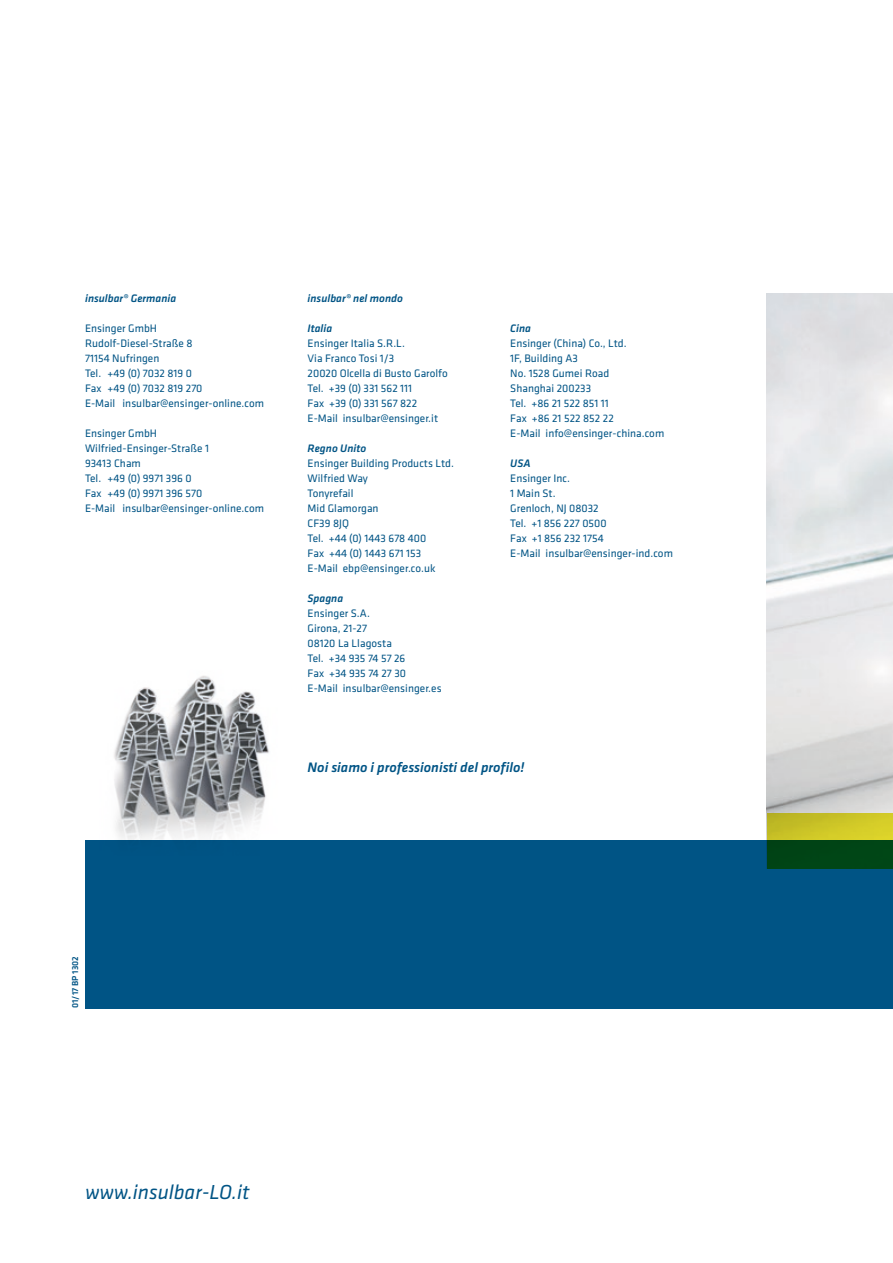
<style>
.page{position:relative;width:893px;height:1263px;background:#fff}
.page>*{position:absolute;margin:0;border:0;box-sizing:border-box;transform-origin:0 0}
.t1{font:italic 21px "Klavika";color:#005485}
.t2{font:italic 500 14.25px "Klavika";color:#005485}
._7_5_K_Bildunterschr{font:11.25px/15px "Klavika";letter-spacing:.005em;color:#005485}
._7_5_K_Bildunterschr-2{font:italic 500 11.25px "Klavika";letter-spacing:.005em;color:#005485}
.t3{font:500 9px "Klavika";color:#005485}
</style>
<div class="page">
<img style="left:767px;top:294px;width:126px;height:520px">
<div style="left:85px;top:840px;width:808px;height:168px;background:#005485"></div>
<svg style="left:767px;top:814px;width:126px;height:55px;fill:#004716"></svg>
<img style="left:114px;top:675px;width:155px;height:165px">
<p class="_7_5_K_Bildunterschr-2" style="left:85px;top:291px;width:93px">insulbar® Germania</p>
<p class="_7_5_K_Bildunterschr" style="left:85px;top:321px;width:109px">Ensinger GmbH<br>Rudolf-Diesel-Straße 8<br>71154 Nufringen</p>
<p class="_7_5_K_Bildunterschr" style="left:85px;top:366px;width:119px">Tel. +49 (0) 7032 819 0<br>Fax +49 (0) 7032 819 270</p>
<p class="_7_5_K_Bildunterschr" style="left:85px;top:396px;width:180px">E-Mail insulbar@ensinger-online.com</p>
<p class="_7_5_K_Bildunterschr" style="left:85px;top:426px;width:74px">Ensinger GmbH</p>
<p class="_7_5_K_Bildunterschr" style="left:85px;top:441px;width:126px">Wilfried-Ensinger-Straße 1</p>
<p class="_7_5_K_Bildunterschr" style="left:85px;top:456px;width:57px">93413 Cham</p>
<p class="_7_5_K_Bildunterschr" style="left:85px;top:471px;width:108px">Tel. +49 (0) 9971 396 0</p>
<p class="_7_5_K_Bildunterschr" style="left:85px;top:486px;width:119px">Fax +49 (0) 9971 396 570</p>
<p class="_7_5_K_Bildunterschr" style="left:85px;top:501px;width:180px">E-Mail insulbar@ensinger-online.com</p>
<p class="_7_5_K_Bildunterschr-2" style="left:308px;top:291px;width:97px">insulbar® nel mondo</p>
<p class="_7_5_K_Bildunterschr-2" style="left:308px;top:321px;width:26px">Italia</p>
<p class="_7_5_K_Bildunterschr" style="left:308px;top:336px;width:99px">Ensinger Italia S.R.L.</p>
<p class="_7_5_K_Bildunterschr" style="left:308px;top:351px;width:88px">Via Franco Tosi 1/3</p>
<p class="_7_5_K_Bildunterschr" style="left:308px;top:366px;width:142px">20020 Olcella di Busto Garolfo</p>
<p class="_7_5_K_Bildunterschr" style="left:308px;top:381px;width:106px">Tel. +39 (0) 331 562 111</p>
<p class="_7_5_K_Bildunterschr" style="left:308px;top:396px;width:111px">Fax +39 (0) 331 567 822</p>
<p class="_7_5_K_Bildunterschr" style="left:308px;top:411px;width:132px">E-Mail insulbar@ensinger.it</p>
<p class="_7_5_K_Bildunterschr-2" style="left:308px;top:441px;width:60px">Regno Unito</p>
<p class="_7_5_K_Bildunterschr" style="left:308px;top:456px;width:148px">Ensinger Building Products Ltd.</p>
<p class="_7_5_K_Bildunterschr" style="left:308px;top:471px;width:62px">Wilfried Way</p>
<p class="_7_5_K_Bildunterschr" style="left:308px;top:486px;width:47px">Tonyrefail</p>
<p class="_7_5_K_Bildunterschr" style="left:308px;top:501px;width:73px">Mid Glamorgan</p>
<p class="_7_5_K_Bildunterschr" style="left:308px;top:516px;width:43px">CF39 8JQ</p>
<p class="_7_5_K_Bildunterschr" style="left:308px;top:531px;width:120px">Tel. +44 (0) 1443 678 400</p>
<p class="_7_5_K_Bildunterschr" style="left:308px;top:546px;width:115px">Fax +44 (0) 1443 671 153</p>
<p class="_7_5_K_Bildunterschr" style="left:308px;top:561px;width:129px">E-Mail ebp@ensinger.co.uk</p>
<p class="_7_5_K_Bildunterschr-2" style="left:308px;top:591px;width:37px">Spagna</p>
<p class="_7_5_K_Bildunterschr" style="left:308px;top:606px;width:64px">Ensinger S.A.</p>
<p class="_7_5_K_Bildunterschr" style="left:308px;top:621px;width:61px">Girona, 21-27</p>
<p class="_7_5_K_Bildunterschr" style="left:308px;top:636px;width:86px">08120 La Llagosta</p>
<p class="_7_5_K_Bildunterschr" style="left:308px;top:651px;width:99px">Tel. +34 935 74 57 26</p>
<p class="_7_5_K_Bildunterschr" style="left:308px;top:666px;width:100px">Fax +34 935 74 27 30</p>
<p class="_7_5_K_Bildunterschr" style="left:308px;top:681px;width:136px">E-Mail insulbar@ensinger.es</p>
<p class="_7_5_K_Bildunterschr-2" style="left:510px;top:321px;width:22px">Cina</p>
<p class="_7_5_K_Bildunterschr" style="left:510px;top:336px;width:118px">Ensinger (China) Co., Ltd.</p>
<p class="_7_5_K_Bildunterschr" style="left:510px;top:351px;width:69px">1F, Building A3</p>
<p class="_7_5_K_Bildunterschr" style="left:510px;top:366px;width:100px">No. 1528 Gumei Road</p>
<p class="_7_5_K_Bildunterschr" style="left:510px;top:381px;width:82px">Shanghai 200233</p>
<p class="_7_5_K_Bildunterschr" style="left:510px;top:396px;width:100px">Tel. +86 21 522 851 11</p>
<p class="_7_5_K_Bildunterschr" style="left:510px;top:411px;width:105px">Fax +86 21 522 852 22</p>
<p class="_7_5_K_Bildunterschr" style="left:510px;top:426px;width:156px">E-Mail info@ensinger-china.com</p>
<p class="_7_5_K_Bildunterschr-2" style="left:510px;top:456px;width:22px">USA</p>
<p class="_7_5_K_Bildunterschr" style="left:510px;top:471px;width:61px">Ensinger Inc.</p>
<p class="_7_5_K_Bildunterschr" style="left:510px;top:486px;width:47px">1 Main St.</p>
<p class="_7_5_K_Bildunterschr" style="left:510px;top:501px;width:90px">Grenloch, NJ 08032</p>
<p class="_7_5_K_Bildunterschr" style="left:510px;top:516px;width:98px">Tel. +1 856 227 0500</p>
<p class="_7_5_K_Bildunterschr" style="left:510px;top:531px;width:95px">Fax +1 856 232 1754</p>
<p class="_7_5_K_Bildunterschr" style="left:510px;top:546px;width:164px">E-Mail insulbar@ensinger-ind.com</p>
<p class="t2" style="left:308px;top:758px;width:218px">Noi siamo i professionisti del profilo!</p>
<p class="t3" style="left:69px;top:1008px;width:53px;rotate:-90deg">01/17 BP 1302</p>
<p class="t1" style="left:85px;top:1179px;width:166px">www.insulbar-LO.it</p>
</div>
